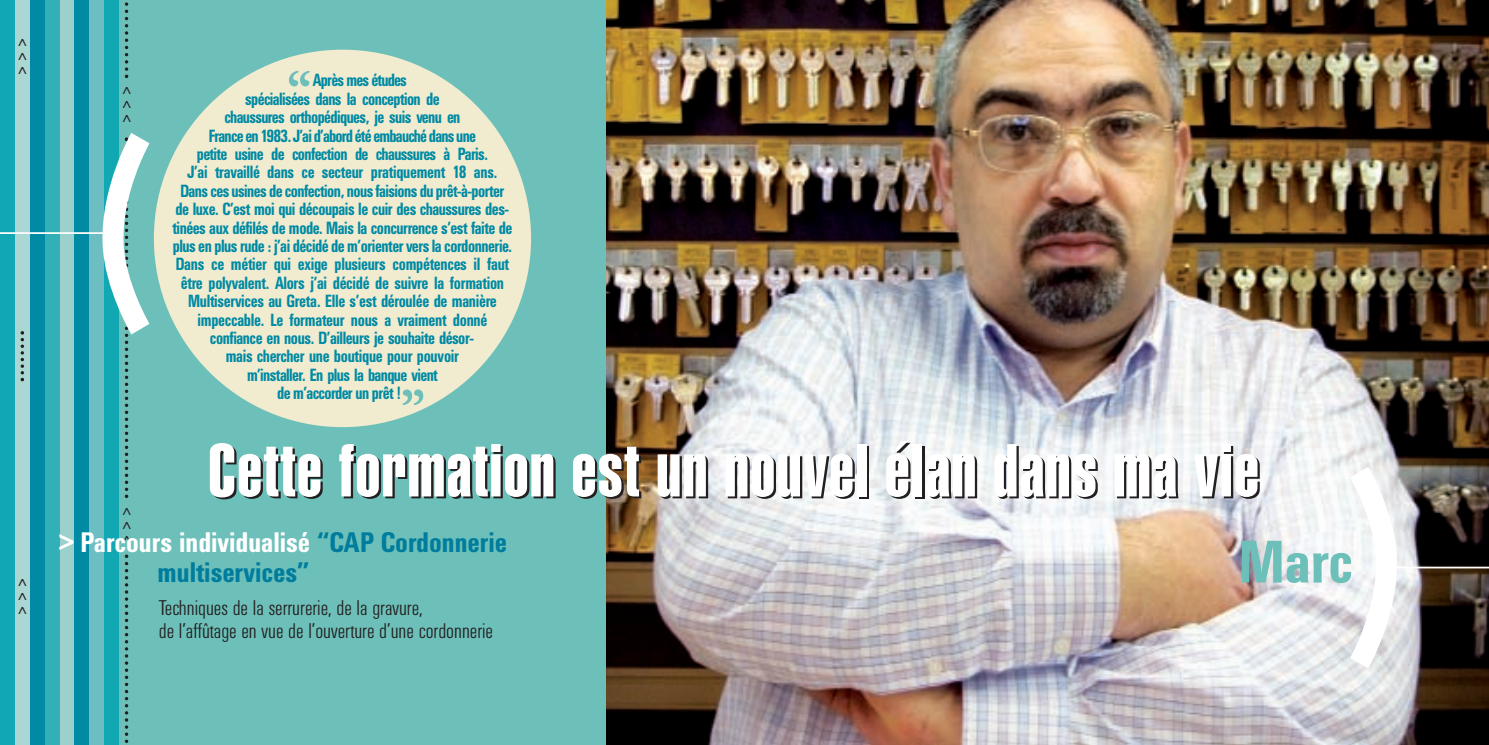
<style>
.page{position:relative;width:1489px;height:745px;background:#fff}
.page>*{position:absolute;margin:0;border:0;box-sizing:border-box;transform-origin:0 0}
.t1{font:73.5px "Helvetica Extra Compressed";letter-spacing:.025em;color:#231f20}
.t2{font:600 63px "Garamond Premr Pro";color:#6dc0b9}
.t3{font:700 59.5px "Univers Condensed BQ";color:#6dc0b9}
.t4{font:700 28px/29.8px "Univers Condensed BQ";color:#007c9d}
.t5{font:300 21px/22.8px "Univers Condensed BQ";color:#231f20}
.t6{font:700 17.5px "Univers Condensed BQ";letter-spacing:-.03em;color:#008aa4;scale:.9 1}
.t7{font:700 17.5px "Univers Condensed BQ";letter-spacing:-.05em;color:#008aa4;scale:.9 1}
.t8{font:14px "Univers Condensed BQ";color:#231f20}
.s1{color:#fff}
</style>
<div class="page">
<img style="left:605px;top:0;width:883px;height:744px">
<div style="left:0;top:0;width:605px;height:744px;background:#6dc0b9"></div>
<div style="left:0;top:0;width:15px;height:744px;background:#11a8b4"></div>
<div style="left:15px;top:0;width:15px;height:744px;background:#aad6d3"></div>
<div style="left:30px;top:0;width:15px;height:744px;background:#008aa4"></div>
<div style="left:45px;top:0;width:15px;height:744px;background:#31b1b7"></div>
<div style="left:60px;top:0;width:14px;height:744px;background:#9bd0cc"></div>
<div style="left:74px;top:0;width:15px;height:744px;background:#008aa4"></div>
<div style="left:89px;top:0;width:15px;height:744px;background:#6dbec2"></div>
<div style="left:104px;top:0;width:15px;height:744px;background:#11a8b4"></div>
<svg style="left:21px;top:331px;width:3px;height:50px"></svg>
<svg style="left:125px;top:554px;width:3px;height:189px"></svg>
<svg style="left:125px;top:2px;width:3px;height:76px"></svg>
<hr style="left:1389px;top:566px;width:99px;height:2px;background:#fff">
<svg style="left:1337px;top:451px;width:73px;height:232px"></svg>
<hr style="left:0;top:232px;width:118px;height:2px;background:#fff">
<svg style="left:89px;top:133px;width:72px;height:364px"></svg>
<div style="left:154px;top:50px;width:377px;height:377px;background:#f1ebd0;border-radius:50%"></div>
<p class="t8" style="left:15px;top:74px;width:36px;rotate:-90deg">&gt;&gt;&gt;</p>
<p class="t8" style="left:15px;top:613px;width:36px;rotate:-90deg">&gt;&gt;&gt;</p>
<p class="t8" style="left:119px;top:122px;width:36px;rotate:-90deg">&gt;&gt;&gt;</p>
<h2 class="t2" style="left:286px;top:69px;width:27px">“</h2>
<p class="t7" style="left:313px;top:71px;width:106px">Après mes études</p>
<p class="t6" style="left:245px;top:89px;width:217px">spécialisées dans la conception de</p>
<p class="t6" style="left:224px;top:107px;width:264px">chaussures orthopédiques, je suis venu en</p>
<p class="t7" style="left:209px;top:126px;width:298px">France en 1983. J’ai d’abord été embauché dans une</p>
<p class="t6" style="left:197px;top:144px;width:325px">petite usine de confection de chaussures à Paris.</p>
<p class="t6" style="left:187px;top:163px;width:346px">J’ai travaillé dans ce secteur pratiquement 18 ans.</p>
<p class="t6" style="left:180px;top:181px;width:361px">Dans ces usines de confection, nous faisions du prêt-à-porter</p>
<p class="t6" style="left:175px;top:199px;width:372px">de luxe. C’est moi qui découpais le cuir des chaussures des-</p>
<p class="t6" style="left:172px;top:218px;width:379px">tinées aux défilés de mode. Mais la concurrence s’est faite de</p>
<p class="t6" style="left:173px;top:236px;width:379px">plus en plus rude : j’ai décidé de m’orienter vers la cordonnerie.</p>
<p class="t6" style="left:176px;top:254px;width:372px">Dans ce métier qui exige plusieurs compétences il faut</p>
<p class="t6" style="left:181px;top:273px;width:360px">être polyvalent. Alors j’ai décidé de suivre la formation</p>
<p class="t6" style="left:188px;top:291px;width:344px">Multiservices au Greta. Elle s’est déroulée de manière</p>
<p class="t6" style="left:198px;top:310px;width:323px">impeccable. Le formateur nous a vraiment donné</p>
<p class="t6" style="left:210px;top:328px;width:295px">confiance en nous. D’ailleurs je souhaite désor-</p>
<p class="t6" style="left:226px;top:346px;width:261px">mais chercher une boutique pour pouvoir</p>
<p class="t6" style="left:247px;top:365px;width:213px">m’installer. En plus la banque vient</p>
<p class="t6" style="left:277px;top:383px;width:139px">de m’accorder un prêt !</p>
<h2 class="t2" style="left:426px;top:406px;width:27px;rotate:-180deg">“</h2>
<h1 class="t1" style="left:211px;top:445px;width:1051px">Cette formation est un nouvel élan dans ma vie</h1>
<p class="t8" style="left:119px;top:542px;width:36px;rotate:-90deg">&gt;&gt;&gt;</p>
<h3 class="t4" style="left:158px;top:526px;width:351px;text-indent:-98px"><span class="s1">&gt; Parcours individualisé</span> “CAP Cordonnerie multiservices”</h3>
<p class="t5" style="left:159px;top:595px;width:336px">Techniques de la serrurerie, de la gravure,<br>de l’affûtage en vue de l’ouverture d’une cordonnerie</p>
<h3 class="t3" style="left:1238px;top:529px;width:115px">Marc</h3>
</div>
